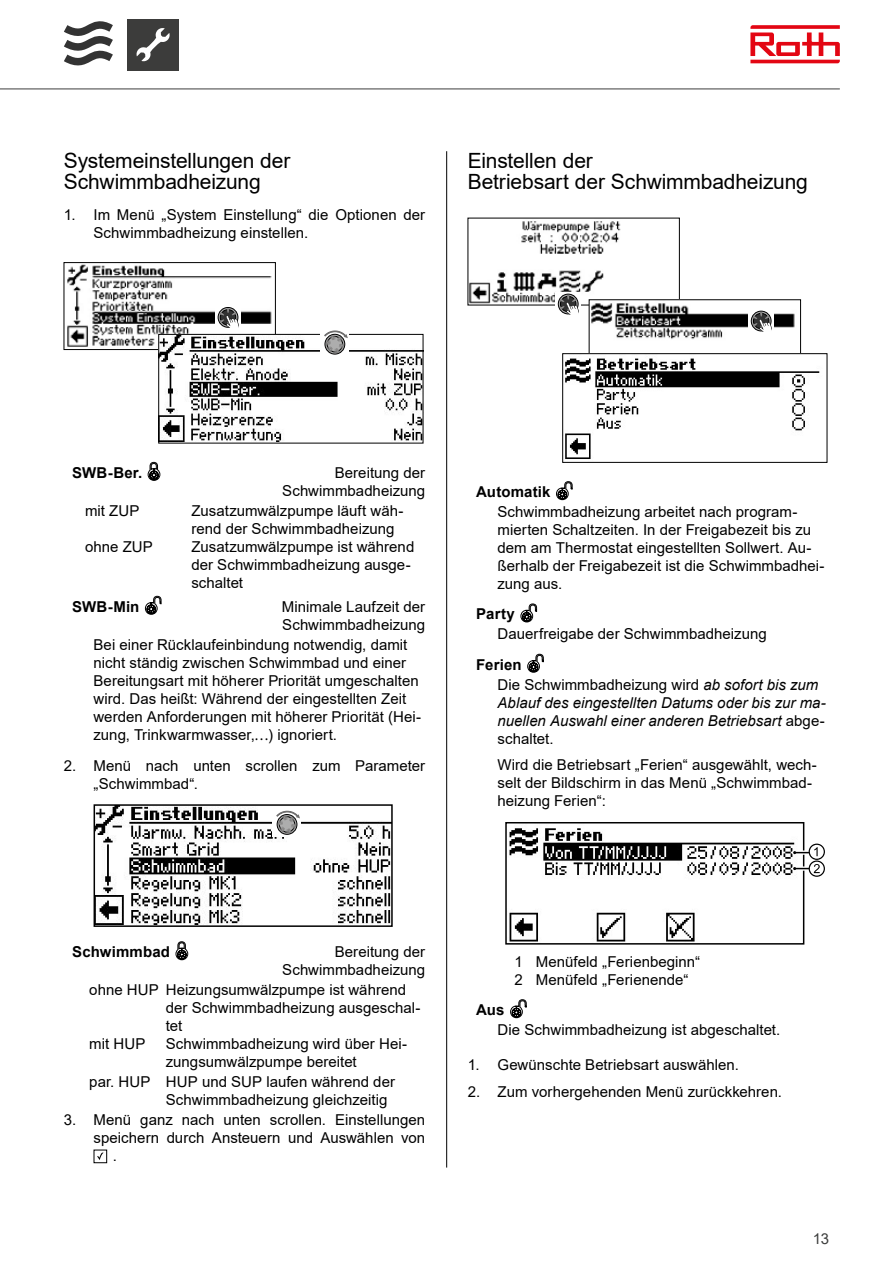
<style>
.page{position:relative;width:893px;height:1263px;background:#fff}
.page>*{position:absolute;margin:0;border:0;box-sizing:border-box;transform-origin:0 0}
.t1{font:21px/21px "Arial";letter-spacing:-.005em;color:#000}
.t2{font:15px/18px "Arial";color:#000}
.t3{font:italic 15px/18px "Arial";color:#000;text-align:justify}
.t4{font:700 15px "Arial";letter-spacing:.01em;color:#000}
.t5{font:15px "Arial";color:#3d3e3d}
.s1{font-family:"Myriad Pro"}
.s2{font-weight:700}
.s3{font-style:italic}
.s4{font-style:normal}
</style>
<div class="page">
<svg style="left:64px;top:21px;width:49px;height:45px"></svg>
<div style="left:128px;top:19px;width:51px;height:51px;background:#3c3c3b"></div>
<svg style="left:136px;top:28px;width:34px;height:33px"></svg>
<hr style="left:0;top:89px;width:840px;height:1px;background:#3d3e3d">
<svg style="left:750px;top:26px;width:90px;height:37px"></svg>
<hr style="left:446px;top:151px;width:1px;height:1016px;background:#000">
<img style="left:470px;top:221px;width:208px;height:82px">
<img style="left:591px;top:302px;width:204px;height:38px">
<svg style="left:748px;top:309px;width:26px;height:24px"></svg>
<svg style="left:751px;top:311px;width:20px;height:20px"></svg>
<div style="left:751px;top:311px;width:20px;height:20px;border:1px solid #000;border-radius:50%"></div>
<svg style="left:753px;top:312px;width:18px;height:19px"></svg>
<svg style="left:555px;top:292px;width:26px;height:24px"></svg>
<div style="left:558px;top:294px;width:20px;height:20px;border:1px solid #000;border-radius:50%"></div>
<svg style="left:560px;top:295px;width:19px;height:19px"></svg>
<img style="left:565px;top:358px;width:255px;height:101px">
<div style="left:562px;top:353px;width:265px;height:110px;border:1px solid #000"></div>
<svg style="left:556px;top:481px;width:17px;height:19px"></svg>
<svg style="left:520px;top:603px;width:17px;height:20px"></svg>
<svg style="left:527px;top:654px;width:17px;height:19px"></svg>
<img style="left:509px;top:828px;width:286px;height:113px">
<div style="left:505px;top:822px;width:299px;height:122px;border:2px solid #000"></div>
<svg style="left:793px;top:843px;width:32px;height:34px"></svg>
<svg style="left:510px;top:999px;width:17px;height:19px"></svg>
<img style="left:67px;top:264px;width:207px;height:84px">
<div style="left:64px;top:262px;width:212px;height:88px;border:1px solid #000"></div>
<svg style="left:215px;top:306px;width:25px;height:23px"></svg>
<svg style="left:218px;top:307px;width:20px;height:21px"></svg>
<div style="left:218px;top:307px;width:20px;height:20px;border:1px solid #000;border-radius:50%"></div>
<svg style="left:220px;top:308px;width:18px;height:20px"></svg>
<img style="left:161px;top:336px;width:260px;height:105px">
<div style="left:159px;top:334px;width:264px;height:109px;border:1px solid #000"></div>
<div style="left:320px;top:329px;width:29px;height:27px;background:#fff"></div>
<div style="left:325px;top:334px;width:20px;height:20px;border:1px solid #000;border-radius:50%"></div>
<svg style="left:324px;top:330px;width:24px;height:23px"></svg>
<svg style="left:147px;top:462px;width:14px;height:19px"></svg>
<svg style="left:145px;top:596px;width:17px;height:19px"></svg>
<img style="left:97px;top:807px;width:293px;height:117px">
<div style="left:94px;top:804px;width:299px;height:123px;border:2px solid #000"></div>
<div style="left:272px;top:810px;width:29px;height:26px;background:#fff"></div>
<svg style="left:281px;top:833px;width:12px;height:2px"></svg>
<div style="left:277px;top:814px;width:20px;height:20px;border:1px solid #000;border-radius:50%"></div>
<svg style="left:276px;top:810px;width:24px;height:23px"></svg>
<svg style="left:175px;top:941px;width:13px;height:19px"></svg>
<div style="left:94px;top:1149px;width:13px;height:14px;border:1px solid #000"></div>
<svg style="left:97px;top:1152px;width:7px;height:8px"></svg>
<h1 class="t1" style="left:64px;top:150px;width:228px">Systemeinstellungen der<br>Schwimmbadheizung</h1>
<p class="t2" style="left:94px;top:206px;width:333px;text-indent:-30px">1. Im Menü „System Einstellung“ die Optionen der<br>Schwimmbadheizung einstellen.</p>
<h1 class="t1" style="left:468px;top:150px;width:342px">Einstellen der<br>Betriebsart der Schwimmbadheizung</h1>
<p class="t4" style="left:72px;top:462px;width:71px">SWB-Ber.</p>
<p class="t2" style="left:282px;top:463px;width:144px;text-align:right">Bereitung der<br>Schwimmbadheizung</p>
<p class="t2" style="left:85px;top:501px;width:56px">mit ZUP</p>
<p class="t2" style="left:191px;top:501px;width:213px">Zusatzumwälzpumpe läuft wäh&shy;rend der Schwimmbadheizung</p>
<p class="t2" style="left:85px;top:537px;width:69px">ohne ZUP</p>
<p class="t2" style="left:191px;top:537px;width:224px">Zusatzumwälzpumpe ist während der Schwimmbadheizung ausge&shy;schaltet</p>
<p class="t4" style="left:72px;top:596px;width:69px">SWB-Min</p>
<p class="t2" style="left:282px;top:597px;width:145px">Minimale Laufzeit der<br>Schwimmbadheizung</p>
<p class="t2" style="left:94px;top:635px;width:329px">Bei einer Rücklaufeinbindung notwendig, damit nicht ständig zwischen Schwimmbad und einer Bereitungsart mit höherer Priorität umgeschalten wird. Das heißt: Während der eingestellten Zeit werden Anforderungen mit höherer Priorität (Hei&shy;zung, Trinkwarmwasser,<span class="s1">…</span>) ignoriert.</p>
<p class="t2" style="left:94px;top:756px;width:333px;text-indent:-30px">2. Menü nach unten scrollen zum Parameter „Schwimmbad“.</p>
<p class="t4" style="left:476px;top:481px;width:76px">Automatik</p>
<p class="t2" style="left:497px;top:503px;width:329px">Schwimmbadheizung arbeitet nach program&shy;mierten Schaltzeiten. In der Freigabezeit bis zu dem am Thermostat eingestellten Sollwert. Au&shy;ßerhalb der Freigabezeit ist die Schwimmbadhei&shy;zung aus.</p>
<p class="t4" style="left:476px;top:603px;width:40px">Party</p>
<p class="t2" style="left:497px;top:625px;width:271px">Dauerfreigabe der Schwimmbadheizung</p>
<p class="t2" style="left:497px;top:654px;width:322px;line-height:20.1px;text-indent:-21px"><span class="s2">Ferien<br></span>Die Schwimmbadheizung wird <span class="s3">ab sofort bis zum</span></p>
<p class="t3" style="left:497px;top:694px;width:330px">Ablauf des eingestellten Datums oder bis zur ma&shy;nuellen Auswahl einer anderen Betriebsart <span class="s4">abge&shy;schaltet.</span></p>
<p class="t2" style="left:497px;top:756px;width:321px">Wird die Betriebsart „Ferien“ ausgewählt, wech&shy;selt der Bildschirm in das Menü „Schwimmbad&shy;heizung Ferien“:</p>
<p class="t4" style="left:72px;top:941px;width:99px">Schwimmbad</p>
<p class="t2" style="left:282px;top:943px;width:144px;text-align:right">Bereitung der<br>Schwimmbadheizung</p>
<p class="t2" style="left:89px;top:981px;width:318px">ohne HUP Heizungsumwälzpumpe ist während</p>
<p class="t2" style="left:166px;top:999px;width:256px">der Schwimmbadheizung ausgeschal-</p>
<p class="t2" style="left:166px;top:1017px;width:18px">tet</p>
<p class="t2" style="left:89px;top:1035px;width:58px">mit HUP</p>
<p class="t2" style="left:166px;top:1035px;width:243px">Schwimmbadheizung wird über Hei&shy;zungsumwälzpumpe bereitet</p>
<p class="t2" style="left:166px;top:1073px;width:231px;text-indent:-77px">par. HUP HUP und SUP laufen während der<br>Schwimmbadheizung gleichzeitig</p>
<p class="t2" style="left:64px;top:1111px;width:363px">3. Menü ganz nach unten scrollen. Einstellungen</p>
<p class="t2" style="left:94px;top:1129px;width:333px">speichern durch Ansteuern und Auswählen von</p>
<p class="t2" style="left:113px;top:1147px;width:6px">.</p>
<p class="t2" style="left:514px;top:952px;width:187px">1 Menüfeld „Ferienbeginn“<br>2 Menüfeld „Ferienende“</p>
<p class="t4" style="left:476px;top:999px;width:30px">Aus</p>
<p class="t2" style="left:497px;top:1021px;width:284px">Die Schwimmbadheizung ist abgeschaltet.</p>
<p class="t2" style="left:468px;top:1056px;width:273px">1. Gewünschte Betriebsart auswählen.</p>
<p class="t2" style="left:468px;top:1082px;width:316px">2. Zum vorhergehenden Menü zurückkehren.</p>
<p class="t5" style="left:813px;top:1228px;width:39px">13 <sup>13</sup></p>
</div>
